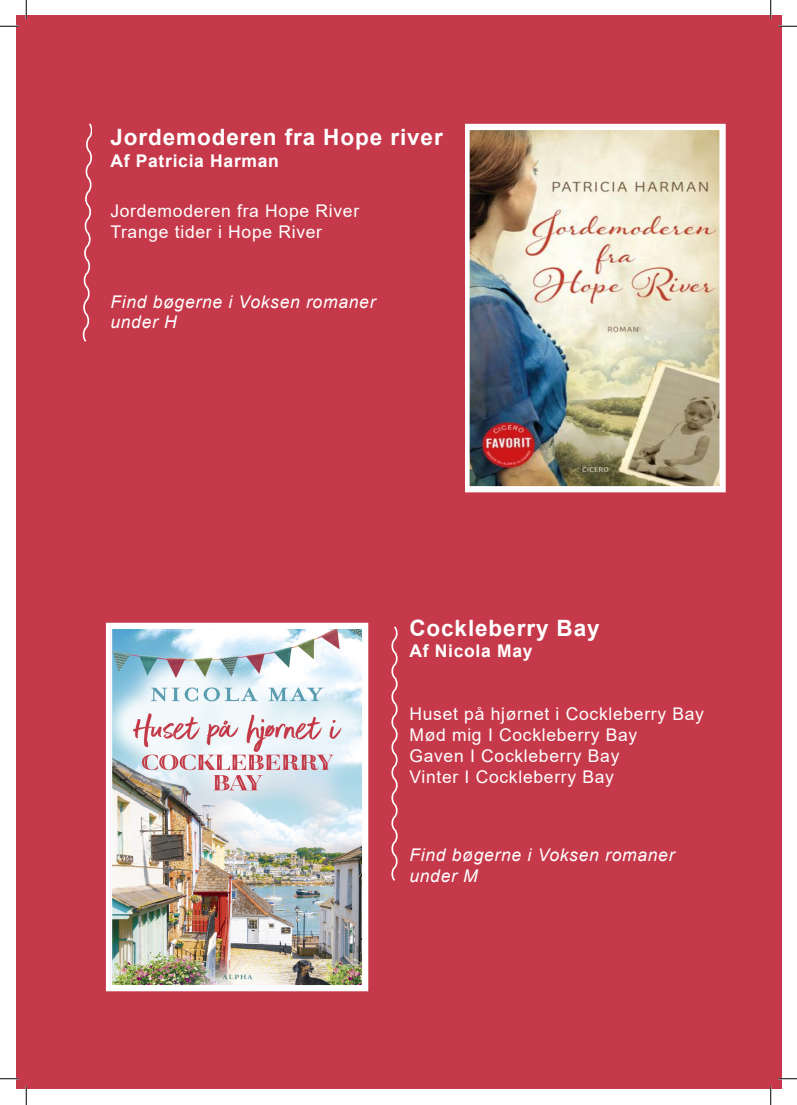
<style>
.page{position:relative;width:797px;height:1105px;background:#fff}
.page>*{position:absolute;margin:0;border:0;box-sizing:border-box;transform-origin:0 0}
.Body_Text{font:700 22.5px "Arial";letter-spacing:.04em;color:#fff}
.Body_Text-2{font:17.5px/21px "Arial";letter-spacing:.04em;color:#fff}
.Body_Text-3{font:italic 17.5px/21px "Arial";letter-spacing:.04em;color:#fff}
.Body_Text-4{font:700 17.5px "Arial";letter-spacing:.04em;color:#fff}
</style>
<div class="page">
<div style="left:16px;top:16px;width:765px;height:1073px;background:#c6394a"></div>
<img style="left:470px;top:131px;width:248px;height:354px">
<div style="left:463px;top:124px;width:262px;height:368px;border:6px solid #fff"></div>
<img style="left:113px;top:630px;width:248px;height:354px">
<div style="left:106px;top:623px;width:262px;height:368px;border:6px solid #fff"></div>
<svg style="left:82px;top:123px;width:10px;height:219px"></svg>
<svg style="left:391px;top:626px;width:7px;height:255px"></svg>
<div style="left:93px;top:111px;width:372px;height:484px;background:#c6394a"></div>
<svg style="left:0;top:25px;width:19px;height:2px"></svg>
<svg style="left:778px;top:25px;width:19px;height:2px"></svg>
<svg style="left:0;top:1078px;width:19px;height:1px"></svg>
<svg style="left:778px;top:1078px;width:19px;height:1px"></svg>
<svg style="left:25px;top:0;width:2px;height:19px"></svg>
<svg style="left:25px;top:1086px;width:2px;height:19px"></svg>
<svg style="left:770px;top:0;width:1px;height:19px"></svg>
<svg style="left:770px;top:1086px;width:1px;height:19px"></svg>
<p class="Body_Text" style="left:110px;top:121px;width:334px">Jordemoderen fra Hope river</p>
<p class="Body_Text-4" style="left:110px;top:149px;width:170px">Af Patricia Harman</p>
<p class="Body_Text-2" style="left:110px;top:200px;width:250px">Jordemoderen fra Hope River<br>Trange tider i Hope River</p>
<p class="Body_Text-3" style="left:110px;top:292px;width:267px;line-height:20px">Find bøgerne i Voksen romaner under H</p>
<p class="Body_Text" style="left:409px;top:612px;width:192px">Cockleberry Bay</p>
<p class="Body_Text-4" style="left:409px;top:639px;width:125px">Af Nicola May</p>
<p class="Body_Text-2" style="left:409px;top:703px;width:296px">Huset på hjørnet i Cockleberry Bay<br>Mød mig I Cockleberry Bay<br>Gaven I Cockleberry Bay<br>Vinter I Cockleberry Bay</p>
<p class="Body_Text-3" style="left:409px;top:844px;width:267px">Find bøgerne i Voksen romaner under M</p>
</div>
